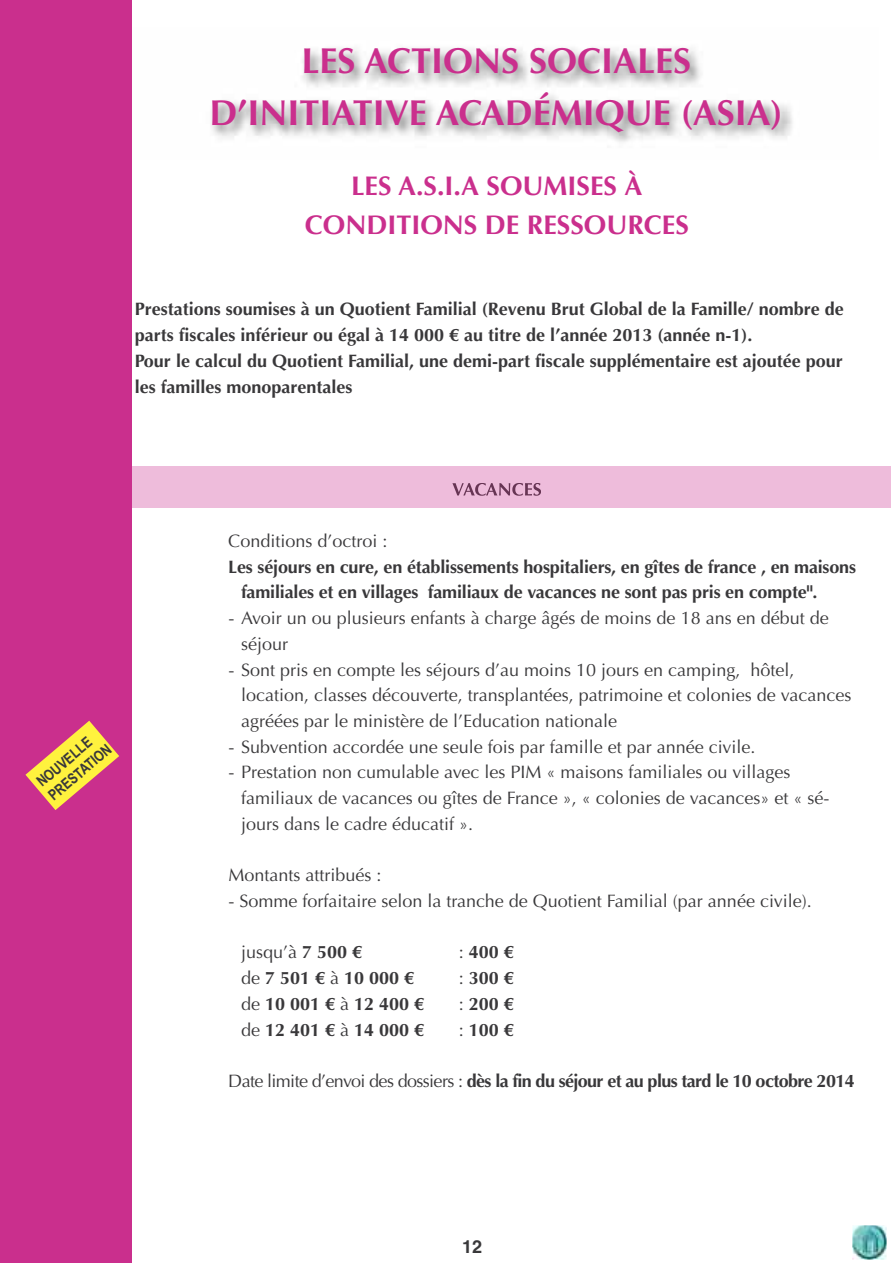
<style>
.page{position:relative;width:893px;height:1263px;background:#fff}
.page>*{position:absolute;margin:0;border:0;box-sizing:border-box;transform-origin:0 0}
.t1{font:700 36px/51.4px "Optima";color:#ca2f8d;text-align:center}
.t2{font:700 27px/38.5px "Optima";color:#ca2f8d;text-align:center}
.t3{font:18px/25.7px "Optima";color:#39383a}
.t4{font:700 18px/25.8px "Optima";color:#39383a}
.t5{font:700 18px "Optima";letter-spacing:-.035em;color:#39383a}
.t6{font:700 18px "Helvetica";color:#39383a}
.t7{font:700 15px/18px "Arial Narrow";color:#39383a}
.s1{font-weight:700}
.s2{font-weight:400}
</style>
<div class="page">
<img style="left:852px;top:1225px;width:35px;height:34px">
<img style="left:211px;top:48px;width:581px;height:94px">
<div style="left:0;top:0;width:132px;height:1263px;background:#ca2f8d"></div>
<div style="left:132px;top:466px;width:759px;height:41px;background:#eebcdb"></div>
<svg style="left:452px;top:483px;width:71px;height:13px"></svg>
<svg style="left:25px;top:721px;width:94px;height:89px"></svg>
<h1 class="t1" style="left:210px;top:36px;width:575px">LES ACTIONS SOCIALES<br>D’INITIATIVE ACADÉMIQUE (ASIA)</h1>
<h2 class="t2" style="left:305px;top:167px;width:386px">LES A.S.I.A SOUMISES À<br>CONDITIONS DE RESSOURCES</h2>
<p class="t4" style="left:135px;top:297px;width:711px">Prestations soumises à un Quotient Familial (Revenu Brut Global de la Famille/ nombre de parts fiscales inférieur ou égal à 14 000 € au titre de l’année 2013 (année n-1).<br>Pour le calcul du Quotient Familial, une demi-part fiscale supplémentaire est ajoutée pour les familles monoparentales</p>
<p class="t7" style="left:33px;top:776px;width:79px;rotate:-40deg">NOUVELLE<br>PRESTATION</p>
<p class="t3" style="left:228px;top:528px;width:161px">Conditions d’octroi :</p>
<p class="t4" style="left:241px;top:554px;width:616px;text-indent:-13px">Les séjours en cure, en établissements hospitaliers, en gîtes de france , en maisons familiales et en villages familiaux de vacances ne sont pas pris en compte".</p>
<p class="t3" style="left:241px;top:605px;width:589px;text-indent:-13px">- Avoir un ou plusieurs enfants à charge âgés de moins de 18 ans en début de séjour</p>
<p class="t3" style="left:241px;top:657px;width:612px;text-indent:-13px">- Sont pris en compte les séjours d’au moins 10 jours en camping, hôtel, location, classes découverte, transplantées, patrimoine et colonies de vacances agréées par le ministère de l’Education nationale</p>
<p class="t3" style="left:228px;top:734px;width:529px">- Subvention accordée une seule fois par famille et par année civile.</p>
<p class="t3" style="left:241px;top:760px;width:590px;text-indent:-13px">- Prestation non cumulable avec les PIM « maisons familiales ou villages familiaux de vacances ou gîtes de France », « colonies de vacances» et « sé&shy;jours dans le cadre éducatif ».</p>
<p class="t3" style="left:228px;top:862px;width:155px">Montants attribués :</p>
<p class="t3" style="left:228px;top:888px;width:585px">- Somme forfaitaire selon la tranche de Quotient Familial (par année civile).</p>
<p class="t3" style="left:241px;top:940px;width:123px">jusqu’à <span class="s1">7 500 €</span></p>
<p class="t4" style="left:459px;top:939px;width:57px"><span class="s2">:</span> 400 €</p>
<p class="t4" style="left:241px;top:965px;width:175px"><span class="s2">de</span>7501€<span class="s2">à</span>10000€</p>
<p class="t4" style="left:459px;top:965px;width:57px"><span class="s2">:</span> 300 €</p>
<p class="t4" style="left:241px;top:991px;width:185px"><span class="s2">de</span> 10 001 € <span class="s2">à</span> 12 400 €</p>
<p class="t4" style="left:459px;top:991px;width:57px"><span class="s2">:</span> 200 €</p>
<p class="t4" style="left:241px;top:1017px;width:185px"><span class="s2">de</span> 12 401 € <span class="s2">à</span> 14 000 €</p>
<p class="t4" style="left:459px;top:1017px;width:57px"><span class="s2">:</span> 100 €</p>
<p class="t5" style="left:228px;top:1070px;width:628px"><span class="s2">Date limite d’envoi des dossiers :</span> dès la fin du séjour et au plus tard le 10 octobre 2014</p>
<p class="t6" style="left:462px;top:1236px;width:22px">12</p>
</div>
